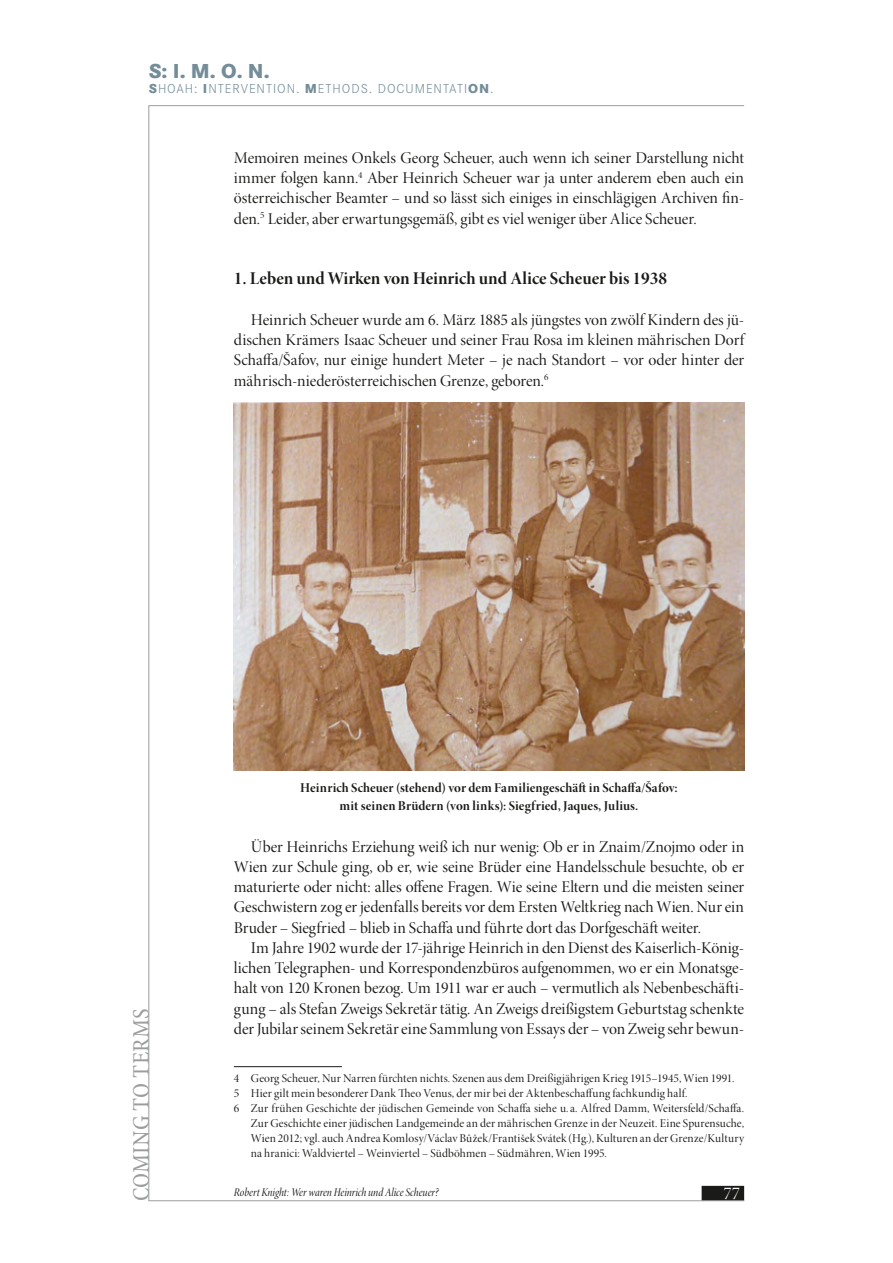
<style>
.page{position:relative;width:893px;height:1263px;background:#fff}
.page>*{position:absolute;margin:0;border:0;box-sizing:border-box;transform-origin:0 0}
.t1{font:condensed 24px "Minion Pro";letter-spacing:.01em;color:#9c9d9d}
.t2{font:800 21px "Corporate S";color:#748d99}
.t3{font:18px "Minion Pro Bold Disp";color:#1a1a18}
.t4{font:18px "Minion Pro Disp";color:#fff}
.t5{font:16.5px/20.2px "Minion Pro Disp";letter-spacing:-.005em;color:#1a1a18;text-align:justify}
.t6{font:13.5px/18px "Minion Pro Bold Disp";letter-spacing:.005em;color:#1a1a18;text-align:center}
.t7{font:300 13.5px "Corporate S";letter-spacing:.07em;color:#748d99}
.t8{font:12px "Minion Pro Disp";letter-spacing:.005em;color:#1a1a18}
.t9{font:12px "Minion Pro Cn It Disp";color:#1a1a18}
.s1{font-weight:800}
</style>
<div class="page">
<div style="left:702px;top:1186px;width:42px;height:15px;background:#1a1a18"></div>
<hr style="left:149px;top:1200px;width:595px;height:1px;background:#9c9d9d">
<hr style="left:149px;top:105px;width:595px;height:1px;background:#9c9d9d">
<hr style="left:149px;top:105px;width:1px;height:1096px;background:#9c9d9d">
<hr style="left:234px;top:1066px;width:108px;height:1px;background:#1a1a18">
<img style="left:234px;top:403px;width:510px;height:368px">
<p class="t2" style="left:149px;top:58px;width:122px">S: I. M. O. N.</p>
<p class="t7" style="left:149px;top:81px;width:346px"><span class="s1">S</span>HOAH: <span class="s1">I</span>NTERVENTION. <span class="s1">M</span>ETHODS. DOCUMENTATI<span class="s1">ON</span>.</p>
<p class="t5" style="left:234px;top:148px;width:512px">Memoiren meines Onkels Georg Scheuer, auch wenn ich seiner Darstellung nicht immer folgen kann.<sup>4</sup> Aber Heinrich Scheuer war ja unter anderem eben auch ein österreichischer Beamter – und so lässt sich einiges in einschlägigen Archiven fin&shy;den.<sup>5</sup> Leider, aber erwartungsgemäß, gibt es viel weniger über Alice Scheuer.</p>
<p class="t3" style="left:234px;top:267px;width:435px">1. Leben und Wirken von Heinrich und Alice Scheuer bis 1938</p>
<p class="t5" style="left:234px;top:310px;width:512px;text-indent:17px">Heinrich Scheuer wurde am 6. März 1885 als jüngstes von zwölf Kindern des jü&shy;dischen Krämers Isaac Scheuer und seiner Frau Rosa im kleinen mährischen Dorf Schaffa/Šafov, nur einige hundert Meter – je nach Standort – vor oder hinter der mährisch-niederösterreichischen Grenze, geboren.<sup>6</sup></p>
<h1 class="t1" style="left:127px;top:1201px;width:195px;rotate:-90deg">COMING TO TERMS</h1>
<p class="t6" style="left:300px;top:779px;width:379px">Heinrich Scheuer (stehend) vor dem Familiengeschäft in Schaffa/Šafov: mit seinen Brüdern (von links): Siegfried, Jaques, Julius.</p>
<p class="t5" style="left:234px;top:836px;width:512px;text-indent:17px">Über Heinrichs Erziehung weiß ich nur wenig: Ob er in Znaim/Znojmo oder in Wien zur Schule ging, ob er, wie seine Brüder eine Handelsschule besuchte, ob er maturierte oder nicht: alles offene Fragen. Wie seine Eltern und die meisten seiner Geschwistern zog er jedenfalls bereits vor dem Ersten Weltkrieg nach Wien. Nur ein Bruder – Siegfried – blieb in Schaffa und führte dort das Dorfgeschäft weiter.</p>
<p class="t5" style="left:234px;top:938px;width:512px;text-indent:17px">Im Jahre 1902 wurde der 17-jährige Heinrich in den Dienst des Kaiserlich-König&shy;lichen Telegraphen- und Korrespondenzbüros aufgenommen, wo er ein Monatsge&shy;halt von 120 Kronen bezog. Um 1911 war er auch – vermutlich als Nebenbeschäfti&shy;gung – als Stefan Zweigs Sekretär tätig. An Zweigs dreißigstem Geburtstag schenkte der Jubilar seinem Sekretär eine Sammlung von Essays der – von Zweig sehr bewun-</p>
<p class="t8" style="left:234px;top:1071px;width:502px">4 Georg Scheuer, Nur Narren fürchten nichts. Szenen aus dem Dreißigjährigen Krieg 1915–1945, Wien 1991.</p>
<p class="t8" style="left:234px;top:1086px;width:455px">5 Hier gilt mein besonderer Dank Theo Venus, der mir bei der Aktenbeschaffung fachkundig half.</p>
<p class="t8" style="left:234px;top:1101px;width:512px">6 Zur frühen Geschichte der jüdischen Gemeinde von Schaffa siehe u. a. Alfred Damm, Weitersfeld/Schaffa.</p>
<p class="t8" style="left:251px;top:1116px;width:495px">Zur Geschichte einer jüdischen Landgemeinde an der mährischen Grenze in der Neuzeit. Eine Spurensuche,</p>
<p class="t8" style="left:251px;top:1131px;width:495px">Wien 2012; vgl. auch Andrea Komlosy/Václav Bůžek/František Svátek (Hg.), Kulturen an der Grenze/Kultury</p>
<p class="t8" style="left:251px;top:1146px;width:358px">na hranici: Waldviertel – Weinviertel – Südböhmen – Südmähren, Wien 1995.</p>
<p class="t9" style="left:234px;top:1185px;width:206px">Robert Knight: Wer waren Heinrich und Alice Scheuer?</p>
<p class="t4" style="left:723px;top:1182px;width:18px">77</p>
</div>
